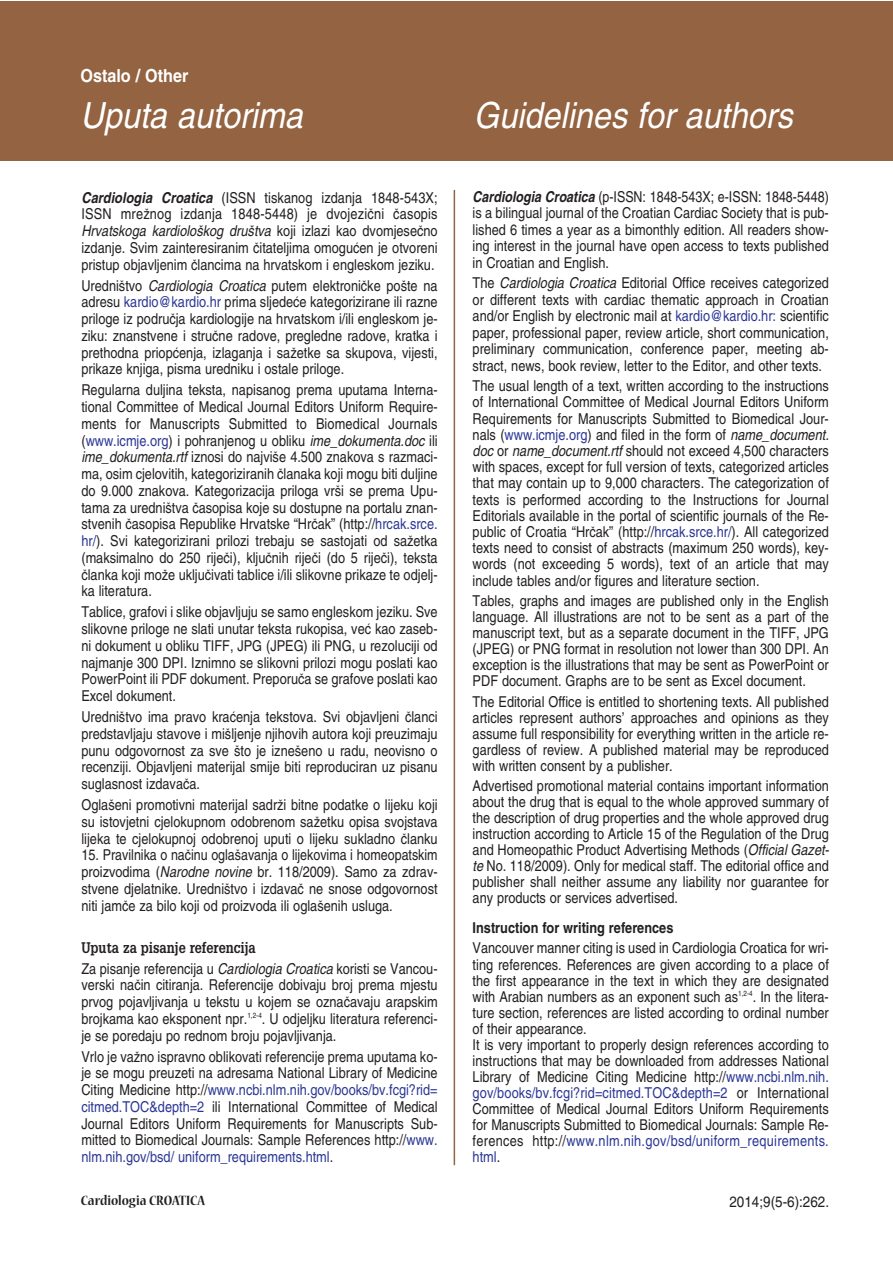
<style>
.page{position:relative;width:893px;height:1263px;background:#fff}
.page>*{position:absolute;margin:0;border:0;box-sizing:border-box;transform-origin:0 0}
.t1{font:36px "FS Helvetica Obl";color:#fff;scale:.9 1}
.t2{font:700 18px "FS Helvetica";color:#fff;scale:.9 1}
.t3{font:15px/16.8px "FS Helvetica";color:#231f20;text-align:justify;scale:.85 1}
.t4{font:15px/16.5px "FS Helvetica";color:#231f20;text-align:justify;scale:.83 1}
.t5{font:15px "FS Helvetica Obl";color:#231f20;scale:.85 1}
.t6{font:700 15px "FS Helvetica";color:#231f20;scale:.85 1}
.t7{font:700 15px "FS Glypha";color:#231f20;scale:.85 1}
.t8{font:700 15px "Nueva Std";color:#231f20;scale:.85 1}
.t9{font:15px "FS Helvetica";color:#231f20;scale:.9 1}
.s1{font-family:"FS Helvetica Bold Obl"}
.s2{font-family:"FS Helvetica"}
.s3{font-family:"FS Helvetica Obl"}
.s4{color:#2b3795}
</style>
<div class="page">
<div style="left:0;top:1px;width:893px;height:159px;background:#946341"></div>
<hr style="left:454px;top:190px;width:1px;height:975px;background:#946341">
<p class="t2" style="left:80px;top:70px;width:121px">Ostalo / Other</p>
<h1 class="t1" style="left:80px;top:102px;width:249px">Uputa autorima</h1>
<h1 class="t1" style="left:474px;top:102px;width:356px">Guidelines for authors</h1>
<p class="t3" style="left:81px;top:190px;width:421px"><span class="s1">Cardiologia Croatica</span> (ISSN tiskanog izdanja 1848-543X;<br>ISSN mreænog izdanja 1848-5448) je dvojeziËni Ëasopis</p>
<p class="t5" style="left:81px;top:225px;width:421px">Hrvatskoga kardioloπkog druπtva <span class="s2">koji izlazi kao dvomjeseËno</span></p>
<p class="t3" style="left:81px;top:241px;width:421px">izdanje. Svim zainteresiranim Ëitateljima omoguÊen je otvoreni pristup objavljenim Ëlancima na hrvatskom i engleskom jeziku.</p>
<p class="t3" style="left:81px;top:278px;width:421px">Uredniπtvo <span class="s3">Cardiologia Croatica</span> putem elektroniËke poπte na adresu <span class="s4">kardio@kardio.hr</span> prima sljedeÊe kategorizirane ili razne priloge iz podruËja kardiologije na hrvatskom i/ili engleskom je&shy;ziku: znanstvene i struËne radove, pregledne radove, kratka i prethodna priopÊenja, izlaganja i saæetke sa skupova, vijesti, prikaze knjiga, pisma uredniku i ostale priloge.</p>
<p class="t3" style="left:81px;top:383px;width:421px">Regularna duljina teksta, napisanog prema uputama Interna&shy;tional Committee of Medical Journal Editors Uniform Require&shy;ments for Manuscripts Submitted to Biomedical Journals (<span class="s4">www.icmje.org</span>) i pohranjenog u obliku <span class="s3">ime_dokumenta.doc</span> ili <span class="s3">ime_dokumenta.rtf</span> iznosi do najviπe 4.500 znakova s razmaci&shy;ma, osim cjelovitih, kategoriziranih Ëlanaka koji mogu biti duljine do 9.000 znakova. Kategorizacija priloga vrπi se prema Upu&shy;tama za uredniπtva Ëasopisa koje su dostupne na portalu znan&shy;stvenih Ëasopisa Republike Hrvatske “HrËak” (http://<span class="s4">hrcak.srce. hr/</span>). Svi kategorizirani prilozi trebaju se sastojati od saæetka (maksimalno do 250 rijeËi), kljuËnih rijeËi (do 5 rijeËi), teksta Ëlanka koji moæe ukljuËivati tablice i/ili slikovne prikaze te odjelj&shy;ka literatura.</p>
<p class="t3" style="left:81px;top:605px;width:421px">Tablice, grafovi i slike objavljuju se samo engleskom jeziku. Sve slikovne priloge ne slati unutar teksta rukopisa, veÊ kao zaseb&shy;ni dokument u obliku TIFF, JPG (JPEG) ili PNG, u rezoluciji od najmanje 300 DPI. Iznimno se slikovni prilozi mogu poslati kao PowerPoint ili PDF dokument. PreporuËa se grafove poslati kao Excel dokument.</p>
<p class="t3" style="left:81px;top:710px;width:421px">Uredniπtvo ima pravo kraÊenja tekstova. Svi objavljeni Ëlanci predstavljaju stavove i miπljenje njihovih autora koji preuzimaju punu odgovornost za sve πto je izneπeno u radu, neovisno o recenziji. Objavljeni materijal smije biti reproduciran uz pisanu suglasnost izdavaËa.</p>
<p class="t3" style="left:81px;top:798px;width:421px">Oglaπeni promotivni materijal sadræi bitne podatke o lijeku koji su istovjetni cjelokupnom odobrenom saæetku opisa svojstava lijeka te cjelokupnoj odobrenoj uputi o lijeku sukladno Ëlanku</p>
<p class="t3" style="left:81px;top:848px;width:421px">15. Pravilnika o naËinu oglaπavanja o lijekovima i homeopatskim proizvodima (<span class="s3">Narodne novine</span> br. 118/2009). Samo za zdrav&shy;stvene djelatnike. Uredniπtvo i izdavaË ne snose odgovornost niti jamËe za bilo koji od proizvoda ili oglaπenih usluga.</p>
<p class="t7" style="left:81px;top:942px;width:207px">Uputa za pisanje referencija</p>
<p class="t3" style="left:81px;top:962px;width:421px">Za pisanje referencija u <span class="s3">Cardiologia Croatica</span> koristi se Vancou&shy;verski naËin citiranja. Referencije dobivaju broj prema mjestu prvog pojavljivanja u tekstu u kojem se oznaËavaju arapskim brojkama kao eksponent npr.<sup>1,2-4</sup>. U odjeljku literatura referenci&shy;je se poredaju po rednom broju pojavljivanja.</p>
<p class="t3" style="left:81px;top:1050px;width:421px">Vrlo je vaæno ispravno oblikovati referencije prema uputama ko&shy;je se mogu preuzeti na adresama National Library of Medicine Citing Medicine http://<span class="s4">www.ncbi.nlm.nih.gov/books/bv.fcgi?rid= citmed.TOC&amp;depth=2</span> ili International Committee of Medical Journal Editors Uniform Requirements for Manuscripts Sub&shy;mitted to Biomedical Journals: Sample References http://<span class="s4">www. nlm.nih.gov/bsd/ uniform_requirements.html</span>.</p>
<p class="t4" style="left:473px;top:190px;width:431px"><span class="s1">Cardiologia Croatica</span> (p-ISSN: 1848-543X; e-ISSN: 1848-5448) is a bilingual journal of the Croatian Cardiac Society that is pub&shy;lished 6 times a year as a bimonthly edition. All readers show&shy;ing interest in the journal have open access to texts published in Croatian and English.</p>
<p class="t3" style="left:473px;top:276px;width:421px">The <span class="s3">Cardiologia Croatica</span> Editorial Office receives categorized or different texts with cardiac thematic approach in Croatian and/or English by electronic mail at <span class="s4">kardio@kardio.hr:</span> scientific paper, professional paper, review article, short communication, preliminary communication, conference paper, meeting ab&shy;stract, news, book review, letter to the Editor, and other texts.</p>
<p class="t3" style="left:473px;top:380px;width:421px;line-height:16.2px">The usual length of a text, written according to the instructions of International Committee of Medical Journal Editors Uniform Requirements for Manuscripts Submitted to Biomedical Jour&shy;nals (<span class="s4">www.icmje.org</span>) and filed in the form of <span class="s3">name_document. doc</span> or <span class="s3">name_document.rtf</span> should not exceed 4,500 characters with spaces, except for full version of texts, categorized articles that may contain up to 9,000 characters. The categorization of texts is performed according to the Instructions for Journal Editorials available in the portal of scientific journals of the Re&shy;public of Croatia “HrËak” (http://<span class="s4">hrcak.srce.hr/</span>). All categorized texts need to consist of abstracts (maximum 250 words), key&shy;words (not exceeding 5 words), text of an article that may include tables and/or figures and literature section.</p>
<p class="t3" style="left:473px;top:594px;width:421px;line-height:16px">Tables, graphs and images are published only in the English language. All illustrations are not to be sent as a part of the manuscript text, but as a separate document in the TIFF, JPG (JPEG) or PNG format in resolution not lower than 300 DPI. An exception is the illustrations that may be sent as PowerPoint or PDF document. Graphs are to be sent as Excel document.</p>
<p class="t3" style="left:473px;top:695px;width:421px;line-height:16px">The Editorial Office is entitled to shortening texts. All published articles represent authors’ approaches and opinions as they assume full responsibility for everything written in the article re&shy;gardless of review. A published material may be reproduced with written consent by a publisher.</p>
<p class="t3" style="left:473px;top:779px;width:421px;line-height:16px">Advertised promotional material contains important information about the drug that is equal to the whole approved summary of the description of drug properties and the whole approved drug instruction according to Article 15 of the Regulation of the Drug and Homeopathic Product Advertising Methods (<span class="s3">Official Gazet&shy;te</span> No. 118/2009). Only for medical staff. The editorial office and publisher shall neither assume any liability nor guarantee for any products or services advertised.</p>
<p class="t6" style="left:473px;top:922px;width:238px">Instruction for writing references</p>
<p class="t3" style="left:473px;top:942px;width:421px;line-height:16px;text-align:left">Vancouver manner citing is used in Cardiologia Croatica for wri&shy;ting references. References are given according to a place of the first appearance in the text in which they are designated with Arabian numbers as an exponent such as<sup>1,2-4</sup>. In the litera&shy;ture section, references are listed according to ordinal number of their appearance.<br>It is very important to properly design references according to instructions that may be downloaded from addresses National Library of Medicine Citing Medicine http://<span class="s4">www.ncbi.nlm.nih. gov/books/bv.fcgi?rid=citmed.TOC&amp;depth=2</span> or International Committee of Medical Journal Editors Uniform Requirements for Manuscripts Submitted to Biomedical Journals: Sample Re&shy;ferences http://<span class="s4">www.nlm.nih.gov/bsd/uniform_requirements. html</span>.</p>
<p class="t8" style="left:81px;top:1194px;width:148px">Cardiologia CROATICA</p>
<p class="t9" style="left:729px;top:1196px;width:112px">2014;9(5-6):262.</p>
</div>
